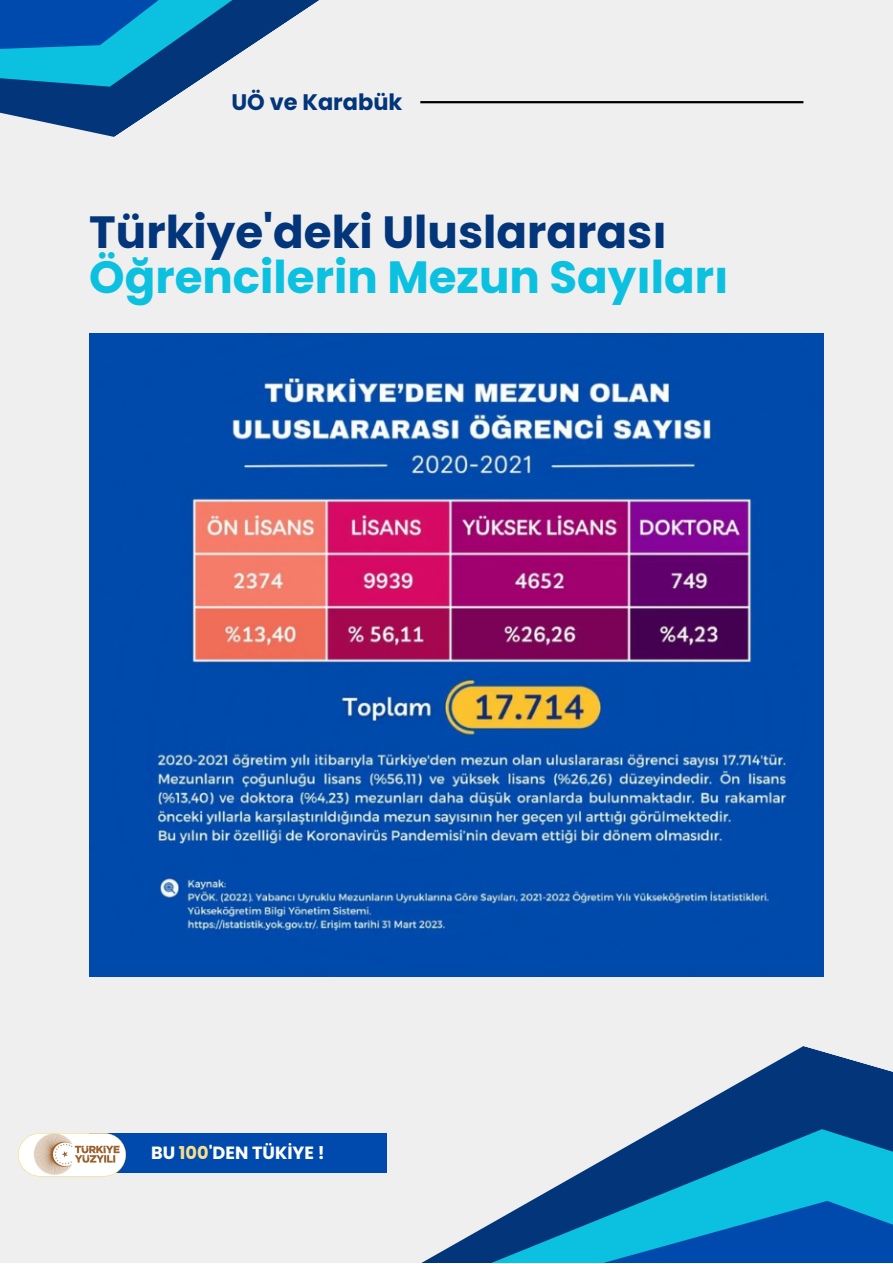
<style>
.page{position:relative;width:893px;height:1264px;background:#fff}
.page>*{position:absolute;margin:0;border:0;box-sizing:border-box;transform-origin:0 0}
.t1{font:700 45.15px/45px "Poppins";color:#0cc0df}
.t2{font:700 22.5px "Poppins";color:#023579}
.t3{font:700 17.7px "Poppins";color:#fff}
.s1{color:#023579}
.s2{color:#f8df8c}
</style>
<div class="page">
<div style="left:0;top:0;width:892px;height:1262px;background:#efefef"></div>
<svg style="left:386px;top:1059px;width:506px;height:203px"></svg>
<svg style="left:0;top:0;width:483px;height:137px"></svg>
<hr style="left:420px;top:101px;width:383px;height:2px;background:#000">
<img style="left:89px;top:333px;width:734px;height:643px">
<div style="left:89px;top:1133px;width:297px;height:40px;background:#004aad"></div>
<svg style="left:18px;top:1133px;width:108px;height:43px"></svg>
<p class="t2" style="left:231px;top:86px;width:172px">UÖ ve Karabük</p>
<p class="t1" style="left:89px;top:209px;width:641px"><span class="s1">Türkiye'deki Uluslararası<br></span>Öğrencilerin Mezun Sayıları</p>
<p class="t3" style="left:151px;top:1140px;width:175px">BU <span class="s2">100</span>'DEN TÜKİYE !</p>
</div>
